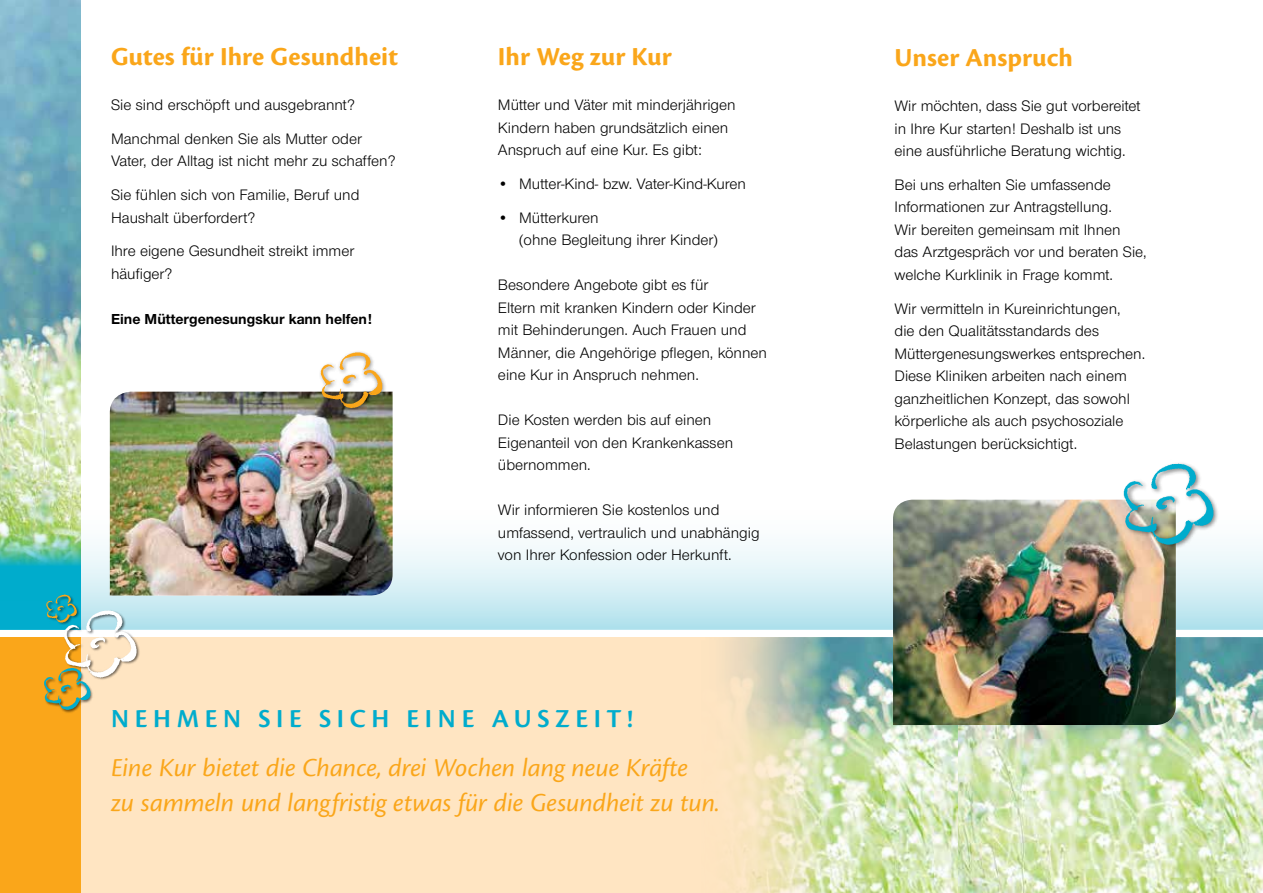
<style>
.page{position:relative;width:1263px;height:893px;background:#fff}
.page>*{position:absolute;margin:0;border:0;box-sizing:border-box;transform-origin:0 0}
.t1{font:italic 27px/34.8px "Cronos Pro";letter-spacing:-.005em;color:#faa61a}
.t2{font:700 27px "Cronos Pro";color:#faa61a}
.t3{font:600 27px "Cronos Pro";letter-spacing:.21em;color:#00accd}
.t4{font:15.75px/22.5px "Nordelbica";color:#000}
.t5{font:700 15px "Nordelbica";color:#000}
</style>
<div class="page">
<div style="left:81px;top:500px;width:1182px;height:129px;background:linear-gradient(to bottom,#fff,#bae5ef)"></div>
<img style="left:110px;top:392px;width:283px;height:203px">
<img style="left:958px;top:637px;width:305px;height:256px">
<div style="left:81px;top:637px;width:801px;height:256px;background:#ffe5c2"></div>
<img style="left:724px;top:637px;width:234px;height:256px">
<img style="left:0;top:0;width:81px;height:524px">
<img style="left:0;top:524px;width:81px;height:105px">
<div style="left:0;top:637px;width:81px;height:256px;background:#faa61a"></div>
<div style="left:44px;top:595px;width:97px;height:118px;background:#000;opacity:.6"></div>
<img style="left:44px;top:664px;width:49px;height:48px">
<img style="left:56px;top:605px;width:86px;height:75px">
<img style="left:44px;top:593px;width:35px;height:31px">
<img style="left:893px;top:550px;width:283px;height:175px">
<div style="left:319px;top:350px;width:900px;height:200px;background:#000;opacity:.5"></div>
<img style="left:315px;top:350px;width:71px;height:60px">
<img style="left:1115px;top:456px;width:104px;height:92px">
<h1 class="t2" style="left:111px;top:41px;width:289px">Gutes für Ihre Gesundheit</h1>
<p class="t4" style="left:111px;top:88px;width:252px;line-height:33.8px">Sie sind erschöpft und ausgebrannt?<br>Manchmal denken Sie als Mutter oder</p>
<p class="t4" style="left:111px;top:144px;width:286px;line-height:33.8px">Vater, der Alltag ist nicht mehr zu schaffen?<br>Sie fühlen sich von Familie, Beruf und</p>
<p class="t4" style="left:111px;top:201px;width:245px;line-height:33.8px">Haushalt überfordert?<br>Ihre eigene Gesundheit streikt immer</p>
<p class="t4" style="left:111px;top:263px;width:63px">häufiger?</p>
<p class="t5" style="left:111px;top:310px;width:263px">Eine Müttergenesungskur kann helfen!</p>
<h1 class="t2" style="left:498px;top:41px;width:175px">Ihr Weg zur Kur</h1>
<p class="t4" style="left:498px;top:94px;width:239px">Mütter und Väter mit minderjährigen<br>Kindern haben grundsätzlich einen<br>Anspruch auf eine Kur. Es gibt:</p>
<p class="t4" style="left:498px;top:173px;width:250px">• Mutter-Kind- bzw. Vater-Kind-Kuren</p>
<p class="t4" style="left:519px;top:206px;width:200px;text-indent:-21px">• Mütterkuren<br>(ohne Begleitung ihrer Kinder)</p>
<p class="t4" style="left:498px;top:274px;width:271px">Besondere Angebote gibt es für<br>Eltern mit kranken Kindern oder Kinder mit Behinderungen. Auch Frauen und Männer, die Angehörige pflegen, können eine Kur in Anspruch nehmen.</p>
<p class="t4" style="left:498px;top:409px;width:237px">Die Kosten werden bis auf einen<br>Eigenanteil von den Krankenkassen übernommen.</p>
<p class="t4" style="left:498px;top:499px;width:263px">Wir informieren Sie kostenlos und umfassend, vertraulich und unabhängig von Ihrer Konfession oder Herkunft.</p>
<h1 class="t3" style="left:111px;top:703px;width:523px">NEHMEN SIE SICH EINE AUSZEIT!</h1>
<h1 class="t1" style="left:111px;top:750px;width:610px">Eine Kur bietet die Chance, drei Wochen lang neue Kräfte<br>zu sammeln und langfristig etwas für die Gesundheit zu tun.</h1>
<h1 class="t2" style="left:894px;top:42px;width:180px">Unser Anspruch</h1>
<p class="t4" style="left:894px;top:95px;width:248px">Wir möchten, dass Sie gut vorbereitet in Ihre Kur starten! Deshalb ist uns eine ausführliche Beratung wichtig.</p>
<p class="t4" style="left:894px;top:174px;width:254px">Bei uns erhalten Sie umfassende Informationen zur Antragstellung.<br>Wir bereiten gemeinsam mit Ihnen das Arztgespräch vor und beraten Sie, welche Kurklinik in Frage kommt.</p>
<p class="t4" style="left:894px;top:297px;width:252px">Wir vermitteln in Kureinrichtungen,<br>die den Qualitätsstandards des Müttergenesungswerkes entsprechen.<br>Diese Kliniken arbeiten nach einem ganzheitlichen Konzept, das sowohl körperliche als auch psychosoziale Belastungen berücksichtigt.</p>
</div>
